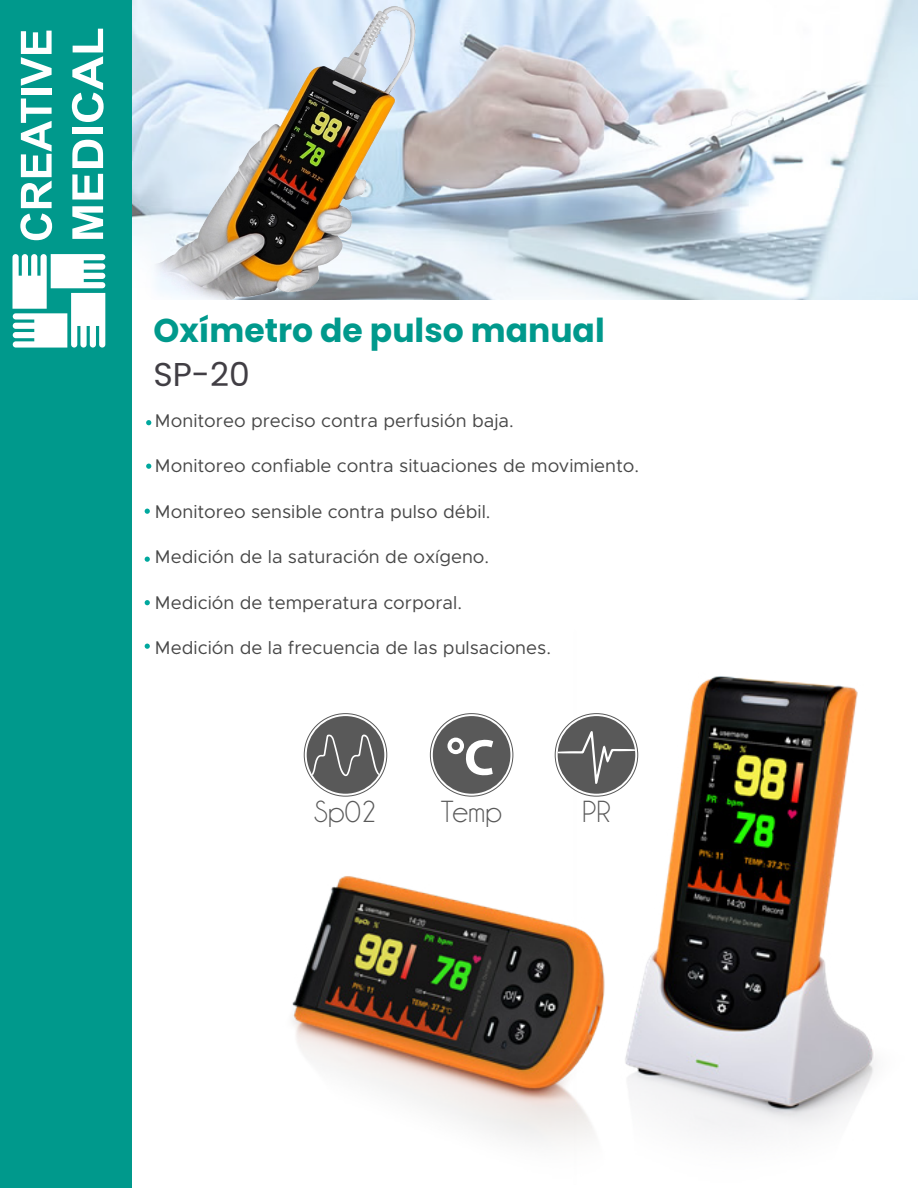
<style>
.page{position:relative;width:918px;height:1188px;background:#fff}
.page>*{position:absolute;margin:0;border:0;box-sizing:border-box;transform-origin:0 0}
.t1{font:700 33px "Poppins";color:#00998c}
.t2{font:33px "Poppins";color:#413e44}
.t3{font:30.75px "Champagne&Limousines";color:#595959}
.t4{font:18.45px "Metropolis";color:#474747}
</style>
<div class="page">
<img style="left:292px;top:676px;width:583px;height:465px">
<img style="left:132px;top:0;width:786px;height:300px">
<img style="left:132px;top:3px;width:304px;height:297px">
<div style="left:0;top:0;width:132px;height:1188px;background:#00998c"></div>
<svg style="left:146px;top:420px;width:5px;height:5px"></svg>
<svg style="left:146px;top:464px;width:5px;height:5px"></svg>
<svg style="left:145px;top:509px;width:5px;height:5px"></svg>
<svg style="left:145px;top:557px;width:5px;height:5px"></svg>
<svg style="left:145px;top:644px;width:5px;height:5px"></svg>
<svg style="left:145px;top:600px;width:5px;height:5px"></svg>
<svg style="left:12px;top:254px;width:93px;height:94px"></svg>
<svg style="left:20px;top:214px;width:32px;height:26px"></svg>
<svg style="left:21px;top:99px;width:31px;height:109px"></svg>
<div style="left:21px;top:88px;width:31px;height:7px;background:#fff"></div>
<svg style="left:21px;top:31px;width:31px;height:55px"></svg>
<svg style="left:72px;top:206px;width:31px;height:33px"></svg>
<svg style="left:72px;top:174px;width:31px;height:26px"></svg>
<svg style="left:72px;top:140px;width:31px;height:28px"></svg>
<div style="left:72px;top:127px;width:31px;height:7px;background:#fff"></div>
<svg style="left:72px;top:29px;width:32px;height:93px"></svg>
<svg style="left:307px;top:716px;width:77px;height:78px"></svg>
<div style="left:433px;top:716px;width:77px;height:78px;background:#595959;border-radius:50%"></div>
<svg style="left:447px;top:737px;width:46px;height:39px"></svg>
<div style="left:558px;top:716px;width:77px;height:78px;background:#595959;border-radius:50%"></div>
<svg style="left:558px;top:731px;width:77px;height:53px"></svg>
<h1 class="t1" style="left:154px;top:312px;width:453px">Oxímetro de pulso manual</h1>
<h1 class="t2" style="left:154px;top:355px;width:98px">SP-20</h1>
<p class="t4" style="left:155px;top:409px;width:360px">Monitoreo preciso contra perfusión baja.</p>
<p class="t4" style="left:155px;top:455px;width:486px">Monitoreo confiable contra situaciones de movimiento.</p>
<p class="t4" style="left:155px;top:500px;width:337px">Monitoreo sensible contra pulso débil.</p>
<p class="t4" style="left:155px;top:546px;width:336px">Medición de la saturación de oxígeno.</p>
<p class="t4" style="left:155px;top:591px;width:309px">Medición de temperatura corporal.</p>
<p class="t4" style="left:155px;top:637px;width:398px">Medición de la frecuencia de las pulsaciones.</p>
<h2 class="t3" style="left:314px;top:797px;width:65px">Sp02</h2>
<h2 class="t3" style="left:441px;top:797px;width:63px">Temp</h2>
<h2 class="t3" style="left:582px;top:797px;width:30px">PR</h2>
</div>
